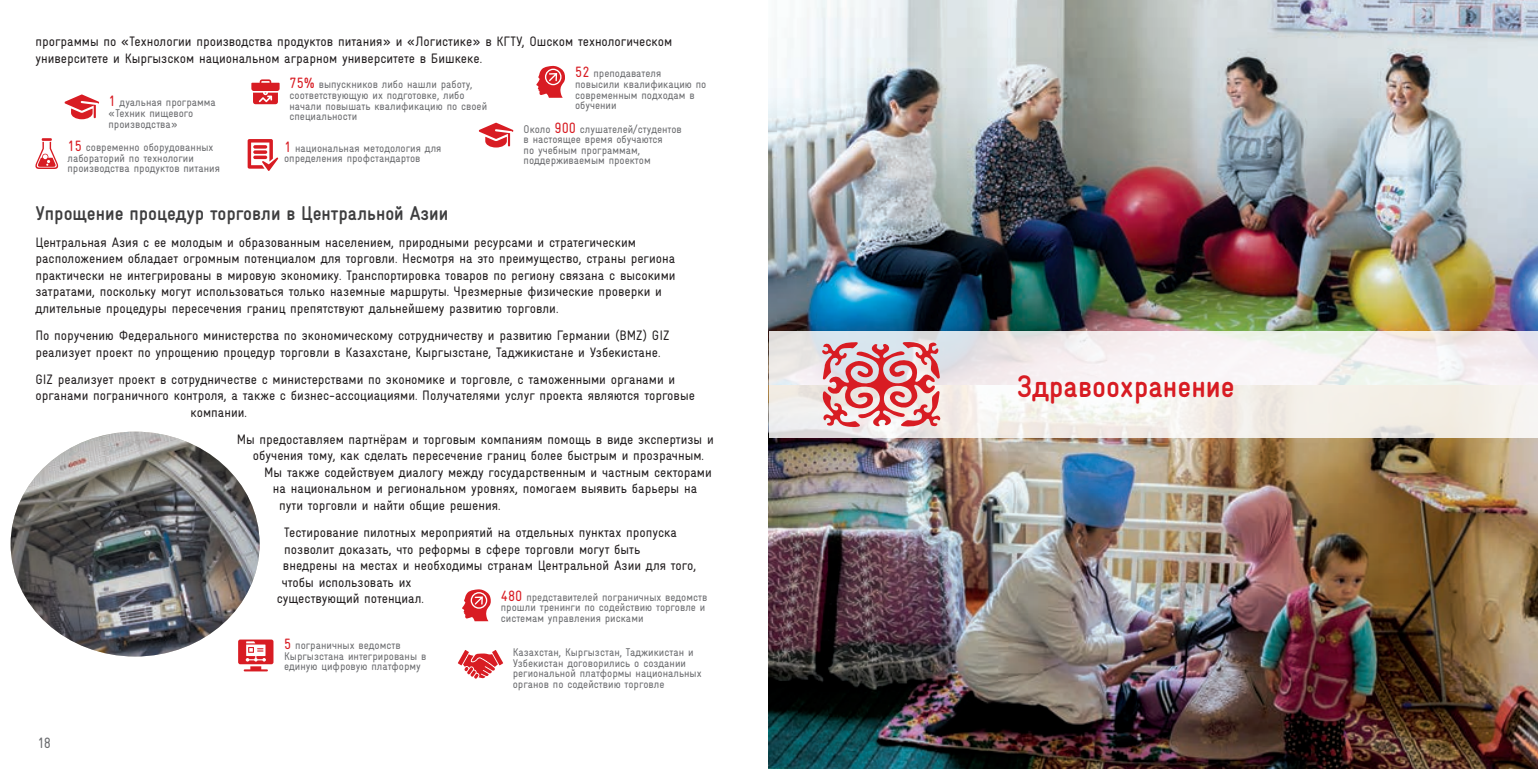
<style>
.page{position:relative;width:1538px;height:769px;background:#fff}
.page>*{position:absolute;margin:0;border:0;box-sizing:border-box;transform-origin:0 0}
.Chapter_title_red_25{font:700 condensed 31.25px "GIZ Gravur Pro CA";color:#d81c23}
.SubHeader_grey_16pt{font:700 condensed 20px "GIZ Gravur Pro CA";color:#3e3e3f}
.t1{font:condensed 15px "GIZ Gravur Pro CA";color:#6c6d70}
.Main_TEXT{font:condensed 13.75px/16.5px "GIZ Gravur Pro CA";color:#231f20}
.box_gray_TEXT{font:condensed 11.25px/10.6px "GIZ Gravur Pro CA";color:#6c6d70}
.s1{font-size:15px;color:#d81c23}
</style>
<div class="page">
<svg style="left:248px;top:139px;width:30px;height:32px"></svg>
<svg style="left:253px;top:145px;width:14px;height:4px"></svg>
<svg style="left:253px;top:150px;width:14px;height:4px"></svg>
<hr style="left:253px;top:156px;width:14px;height:3px;background:#d81c23;border-radius:2px">
<svg style="left:35px;top:138px;width:23px;height:31px"></svg>
<svg style="left:251px;top:79px;width:29px;height:25px"></svg>
<svg style="left:479px;top:123px;width:34px;height:25px"></svg>
<svg style="left:64px;top:94px;width:35px;height:25px"></svg>
<svg style="left:536px;top:66px;width:29px;height:32px"></svg>
<img style="left:11px;top:432px;width:249px;height:224px">
<svg style="left:458px;top:650px;width:45px;height:29px"></svg>
<svg style="left:462px;top:589px;width:29px;height:32px"></svg>
<hr style="left:244px;top:669px;width:24px;height:2px;background:#d81c23">
<svg style="left:238px;top:639px;width:35px;height:25px"></svg>
<img style="left:769px;top:0;width:769px;height:769px">
<svg style="left:769px;top:331px;width:769px;height:107px;fill:#f4f0ec"></svg>
<svg style="left:820px;top:341px;width:121px;height:86px"></svg>
<p class="Main_TEXT" style="left:35px;top:33px;width:638px">программы по «Технологии производства продуктов питания» и «Логистике» в КГТУ, Ошском технологическом университете и Кыргызском национальном аграрном университете в Бишкеке.</p>
<p class="box_gray_TEXT" style="left:575px;top:68px;width:133px"><span class="s1">52</span> преподавателя повысили квалификацию по современным подходам в обучении</p>
<p class="box_gray_TEXT" style="left:289px;top:79px;width:199px"><span class="s1">75%</span> выпускников либо нашли работу, соответствующую их подготовке, либо начали повышать квалификацию по своей специальности</p>
<p class="box_gray_TEXT" style="left:109px;top:97px;width:109px"><span class="s1">1</span> дуальная программа «Техник пищевого производства»</p>
<p class="box_gray_TEXT" style="left:524px;top:123px;width:160px">Около <span class="s1">900</span> слушателей/студентов в настоящее время обучаются<br>по учебным программам, поддерживаемым проектом</p>
<p class="box_gray_TEXT" style="left:68px;top:142px;width:154px"><span class="s1">15</span> современно оборудованных лабораторий по технологии производства продуктов питания</p>
<p class="box_gray_TEXT" style="left:284px;top:143px;width:159px"><span class="s1">1</span> национальная методология для определения профстандартов</p>
<p class="SubHeader_grey_16pt" style="left:35px;top:201px;width:414px">Упрощение процедур торговли в Центральной Азии</p>
<p class="Main_TEXT" style="left:35px;top:234px;width:642px">Центральная Азия с ее молодым и образованным населением, природными ресурсами и стратегическим расположением обладает огромным потенциалом для торговли. Несмотря на это преимущество, страны региона практически не интегрированы в мировую экономику. Транспортировка товаров по региону связана с высокими затратами, поскольку могут использоваться только наземные маршруты. Чрезмерные физические проверки и длительные процедуры пересечения границ препятствуют дальнейшему развитию торговли.</p>
<p class="Main_TEXT" style="left:35px;top:327px;width:636px">По поручению Федерального министерства по экономическому сотрудничеству и развитию Германии (BMZ) GIZ реализует проект по упрощению процедур торговли в Казахстане, Кыргызстане, Таджикистане и Узбекистане.</p>
<p class="Main_TEXT" style="left:35px;top:371px;width:641px">GIZ реализует проект в сотрудничестве с министерствами по экономике и торговле, с таможенными органами и</p>
<p class="Main_TEXT" style="left:35px;top:387px;width:661px">органами пограничного контроля, а также с бизнес-ассоциациями. Получателями услуг проекта являются торговые</p>
<p class="Main_TEXT" style="left:190px;top:404px;width:58px">компании.</p>
<p class="Main_TEXT" style="left:237px;top:431px;width:479px">Мы предоставляем партнёрам и торговым компаниям помощь в виде экспертизы и</p>
<p class="Main_TEXT" style="left:253px;top:447px;width:453px">обучения тому, как сделать пересечение границ более быстрым и прозрачным.</p>
<p class="Main_TEXT" style="left:264px;top:464px;width:449px">Мы также содействуем диалогу между государственным и частным секторами</p>
<p class="Main_TEXT" style="left:273px;top:480px;width:426px">на национальном и региональном уровнях, помогаем выявить барьеры на</p>
<p class="Main_TEXT" style="left:279px;top:497px;width:223px">пути торговли и найти общие решения.</p>
<p class="Main_TEXT" style="left:284px;top:524px;width:394px">Тестирование пилотных мероприятий на отдельных пунктах пропуска</p>
<p class="Main_TEXT" style="left:284px;top:540px;width:358px">позволит доказать, что реформы в сфере торговли могут быть</p>
<p class="Main_TEXT" style="left:283px;top:557px;width:415px">внедрены на местах и необходимы странам Центральной Азии для того,</p>
<p class="Main_TEXT" style="left:282px;top:573px;width:131px">чтобы использовать их</p>
<p class="Main_TEXT" style="left:277px;top:590px;width:149px">существующий потенциал.</p>
<p class="box_gray_TEXT" style="left:501px;top:592px;width:208px"><span class="s1">480</span> представителей пограничных ведомств прошли тренинги по содействию торговле и системам управления рисками</p>
<p class="t1" style="left:37px;top:734px;width:15px">18</p>
<p class="box_gray_TEXT" style="left:284px;top:640px;width:144px"><span class="s1">5</span> пограничных ведомств<br>Кыргызстана интегрированы в единую цифровую платформу</p>
<p class="box_gray_TEXT" style="left:513px;top:647px;width:190px">Казахстан, Кыргызстан, Таджикистан и Узбекистан договорились о создании региональной платформы национальных органов по содействию торговле</p>
<p class="Chapter_title_red_25" style="left:1017px;top:368px;width:219px">Здравоохранение</p>
</div>
